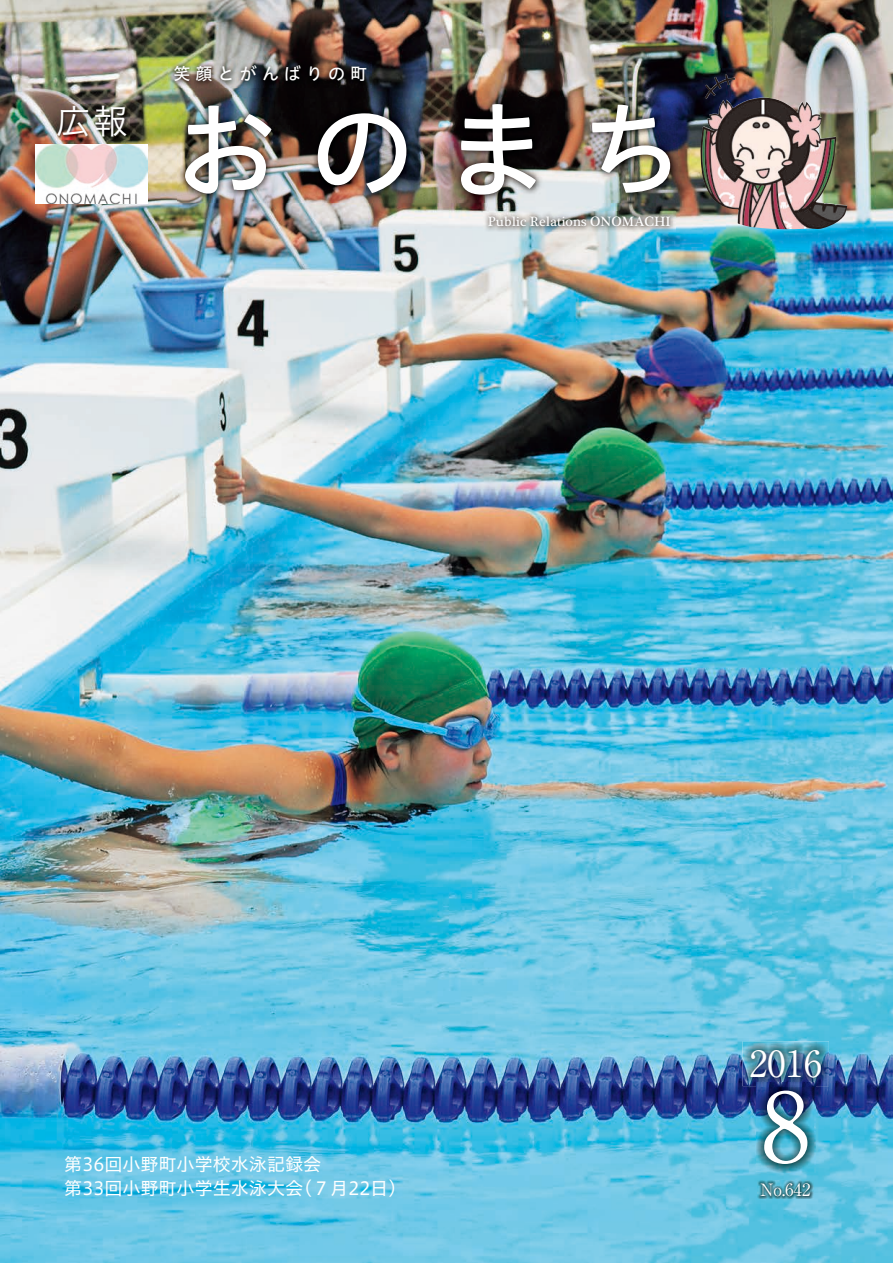
<style>
.page{position:relative;width:893px;height:1263px;background:#fff}
.page>*{position:absolute;margin:0;border:0;box-sizing:border-box;transform-origin:0 0}
.t1{font:104.1px "Hiragino UD Sans Std W5";color:#fff}
.t2{font:700 95.7px "A1 Mincho Std";color:#fff}
.t3{font:700 36.15px "A1 Mincho Std";color:#fff}
.t4{font:34.05px "Hiragino UD Sans F Std N W3";color:#fff}
.t5{font:18px/24px "Hiragino UD Sans Std W4";color:#fff}
.t6{font:16.95px "Hiragino UD Sans Std W5";letter-spacing:.3em;color:#fff}
.t7{font:700 16.95px "A1 Mincho Std";color:#fff}
.t8{font:13.8px "Plantagenet Cherokee";color:#fff}
</style>
<div class="page">
<img style="left:0;top:0;width:893px;height:1263px">
<img style="left:169px;top:61px;width:203px;height:26px">
<img style="left:57px;top:105px;width:73px;height:34px">
<img style="left:178px;top:97px;width:500px;height:105px">
<img style="left:36px;top:144px;width:112px;height:59px">
<img style="left:484px;top:211px;width:191px;height:21px">
<img style="left:700px;top:74px;width:147px;height:155px">
<img style="left:742px;top:1041px;width:87px;height:45px">
<img style="left:756px;top:1083px;width:60px;height:89px">
<img style="left:758px;top:1180px;width:55px;height:19px">
<h3 class="t4" style="left:56px;top:95px;width:73px">広報</h3>
<p class="t6" style="left:173px;top:61px;width:195px">笑顔とがんばりの町</p>
<h1 class="t1" style="left:174px;top:71px;width:512px">おのまち</h1>
<p class="t8" style="left:488px;top:214px;width:184px">Public Relations ONOMACHI</p>
<p class="t5" style="left:294px;top:1151px;width:114px;text-indent:-230px">第36回小野町小学校水泳記録会<br>（７月22日(</p>
<p class="t5" style="left:64px;top:1175px;width:240px">第33回小野町小学生水泳大会</p>
<h3 class="t3" style="left:749px;top:1034px;width:74px">2016</h3>
<h2 class="t2" style="left:762px;top:1048px;width:49px">8</h2>
<p class="t7" style="left:761px;top:1176px;width:52px">No.642</p>
</div>
